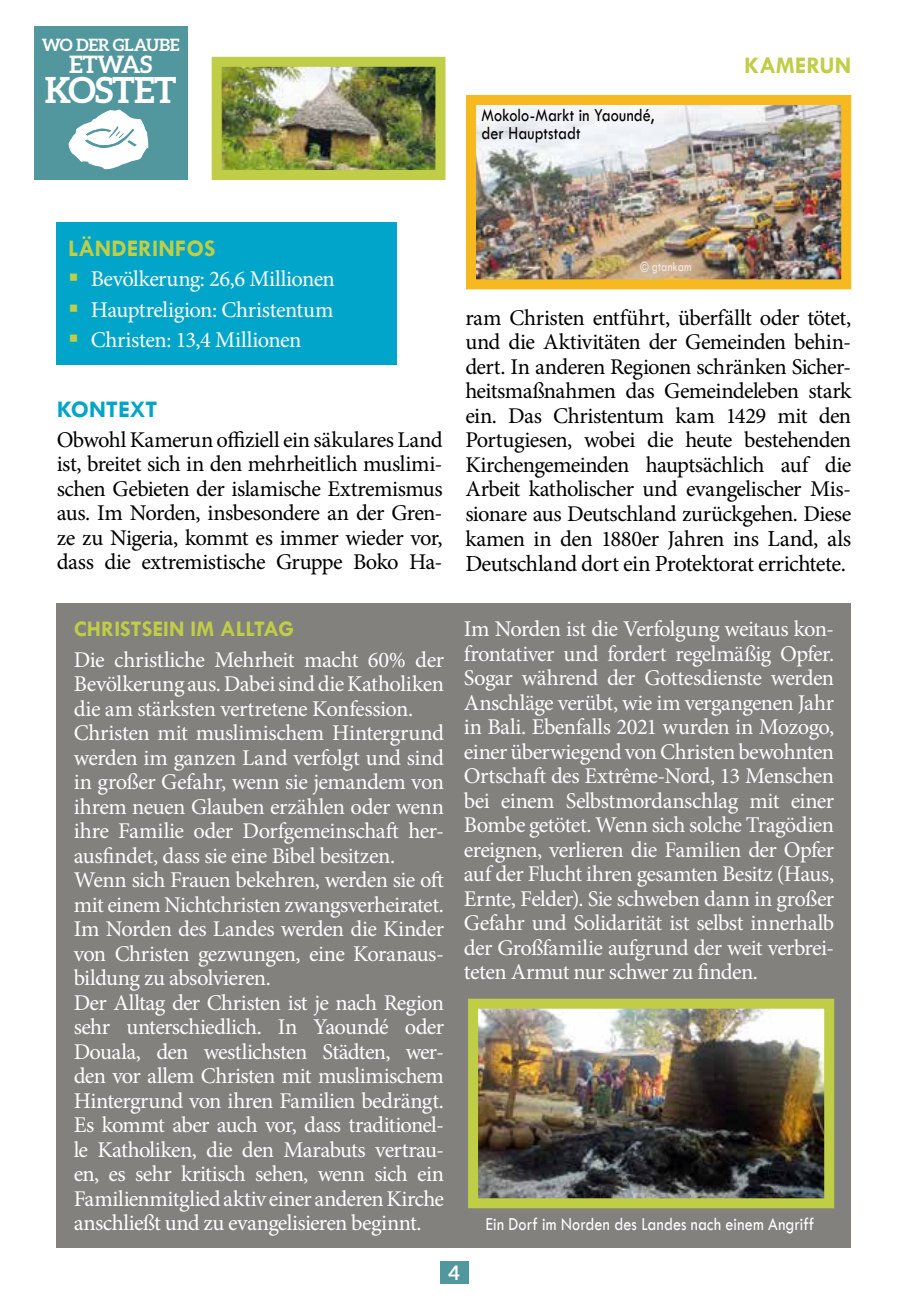
<style>
.page{position:relative;width:908px;height:1304px;background:#fff}
.page>*{position:absolute;margin:0;border:0;box-sizing:border-box;transform-origin:0 0}
.t1{font:700 36px "Aleo";letter-spacing:-.025em;color:#fff}
.t2{font:700 24px "Tw Cen";color:#c0cd46}
.t3{font:700 24px "Tw Cen";color:#00a5c9}
.t4{font:700 24px "Aleo";letter-spacing:-.025em;color:#fff}
.t5{font:23px "Minion Pro";letter-spacing:-.03em;color:#000}
.t6{font:22.4px/24.6px "Minion Pro";letter-spacing:-.025em;color:#fff;text-align:justify}
.t7{font:22.4px/24.6px "Minion Pro";letter-spacing:-.025em;color:#000;text-align:justify}
.t8{font:700 22.4px "Tw Cen";color:#c0cd46}
.t9{font:700 20px "Aleo";color:#fff}
.t10{font:19px "Tw Cen";letter-spacing:.01em;color:#fff;scale:.85 1}
.t11{font:19px/17.4px "Tw Cen";letter-spacing:.01em;color:#000;scale:.85 1}
.t12{font:700 17px "Aleo";letter-spacing:-.015em;color:#fff}
.t13{font:14px "Tw Cen";letter-spacing:.015em;color:#f4e9ea;scale:.8 1}
.s1{font-size:23px}
</style>
<div class="page">
<div style="left:440px;top:1261px;width:28px;height:23px;background:#52979d"></div>
<div style="left:57px;top:603px;width:793px;height:644px;background:#82817d"></div>
<div style="left:57px;top:223px;width:340px;height:142px;background:#00a5c9"></div>
<img style="left:222px;top:68px;width:212px;height:101px">
<div style="left:211px;top:57px;width:234px;height:123px;border:10px solid #c0cd46"></div>
<img style="left:477px;top:106px;width:362px;height:172px">
<div style="left:466px;top:95px;width:384px;height:194px;border:10px solid #f7b920"></div>
<img style="left:479px;top:1010px;width:343px;height:187px">
<div style="left:468px;top:999px;width:365px;height:209px;border:10px solid #c0cd46"></div>
<div style="left:34px;top:27px;width:153px;height:153px;background:#52979d"></div>
<svg style="left:68px;top:109px;width:81px;height:61px"></svg>
<p class="t12" style="left:42px;top:35px;width:139px">WO DER GLAUBE</p>
<p class="t4" style="left:69px;top:50px;width:84px">ETWAS</p>
<h1 class="t1" style="left:45px;top:69px;width:133px">KOSTET</h1>
<p class="t11" style="left:481px;top:106px;width:205px">Mokolo-Markt in Yaoundé, der Hauptstadt</p>
<p class="t2" style="left:743px;top:51px;width:109px">KAMERUN</p>
<p class="t2" style="left:68px;top:234px;width:149px">LÄNDERINFOS</p>
<p class="t6" style="left:91px;top:264px;width:245px;line-height:30.2px">Bevölkerung: 26,6 Millionen Hauptreligion: Christentum Christen: 13,4 Millionen</p>
<p class="t3" style="left:57px;top:395px;width:102px">KONTEXT</p>
<p class="t7" style="left:57px;top:427px;width:387px">Obwohl Kamerun offiziell ein säkulares Land ist, breitet sich in den mehrheitlich muslimi&shy;schen Gebieten der islamische Extremismus aus. Im Norden, insbesondere an der Gren&shy;ze zu Nigeria, kommt es immer wieder vor, dass die extremistische Gruppe Boko Ha-</p>
<p class="t8" style="left:74px;top:616px;width:222px">CHRISTSEIN IM ALLTAG</p>
<p class="t6" style="left:74px;top:647px;width:371px;text-align:left">Die christliche Mehrheit macht 60% der Bevölkerung aus. Dabei sind die Katholiken die am stärksten vertretene Konfession.<br>Christen mit muslimischem Hintergrund werden im ganzen Land verfolgt und sind in großer Gefahr, wenn sie jemandem von ihrem neuen Glauben erzählen oder wenn ihre Familie oder Dorfgemeinschaft her&shy;ausfindet, dass sie eine Bibel besitzen.<br>Wenn sich Frauen bekehren, werden sie oft mit einem Nichtchristen zwangsverheiratet.<br>Im Norden des Landes werden die Kinder von Christen gezwungen, eine Koranaus&shy;bildung zu absolvieren.<br>Der Alltag der Christen ist je nach Region sehr unterschiedlich. In Yaoundé oder Douala, den westlichsten Städten, wer&shy;den vor allem Christen mit muslimischem Hintergrund von ihren Familien bedrängt.<br>Es kommt aber auch vor, dass traditionel&shy;le Katholiken, die den Marabuts vertrau&shy;en, es sehr kritisch sehen, wenn sich ein Familienmitglied aktiv einer anderen Kirche anschließt und zu evangelisieren beginnt.</p>
<p class="t13" style="left:640px;top:258px;width:65px">© gtankam</p>
<p class="t7" style="left:465px;top:305px;width:387px">ram Christen entführt, überfällt oder tötet, und die Aktivitäten der Gemeinden behin&shy;dert. In anderen Regionen schränken Sicher&shy;heitsmaßnahmen das Gemeindeleben stark ein. Das Christentum kam 1429 mit den Portugiesen, wobei die heute bestehenden Kirchengemeinden hauptsächlich auf die Arbeit katholischer und evangelischer Mis&shy;sionare aus Deutschland zurückgehen. Diese kamen in den 1880er Jahren ins <span class="s1">Land, als</span></p>
<p class="t5" style="left:465px;top:548px;width:382px">Deutschland dort ein Protektorat errichtete.</p>
<p class="t6" style="left:463px;top:617px;width:371px">Im Norden ist die Verfolgung weitaus kon&shy;frontativer und fordert regelmäßig Opfer.<br>Sogar während der Gottesdienste werden Anschläge verübt, wie im vergangenen Jahr in Bali. Ebenfalls 2021 wurden in Mozogo, einer überwiegend von Christen bewohnten Ortschaft des Extrême-Nord, 13 Menschen bei einem Selbstmordanschlag mit einer Bombe getötet. Wenn sich solche Tragödien ereignen, verlieren die Familien der Opfer auf der Flucht ihren gesamten Besitz (Haus, Ernte, Felder). Sie schweben dann in großer Gefahr und Solidarität ist selbst innerhalb der Großfamilie aufgrund der weit verbrei&shy;teten Armut nur schwer zu finden.</p>
<p class="t10" style="left:485px;top:1213px;width:388px">Ein Dorf im Norden des Landes nach einem Angriff</p>
<p class="t9" style="left:448px;top:1261px;width:13px">4</p>
</div>
